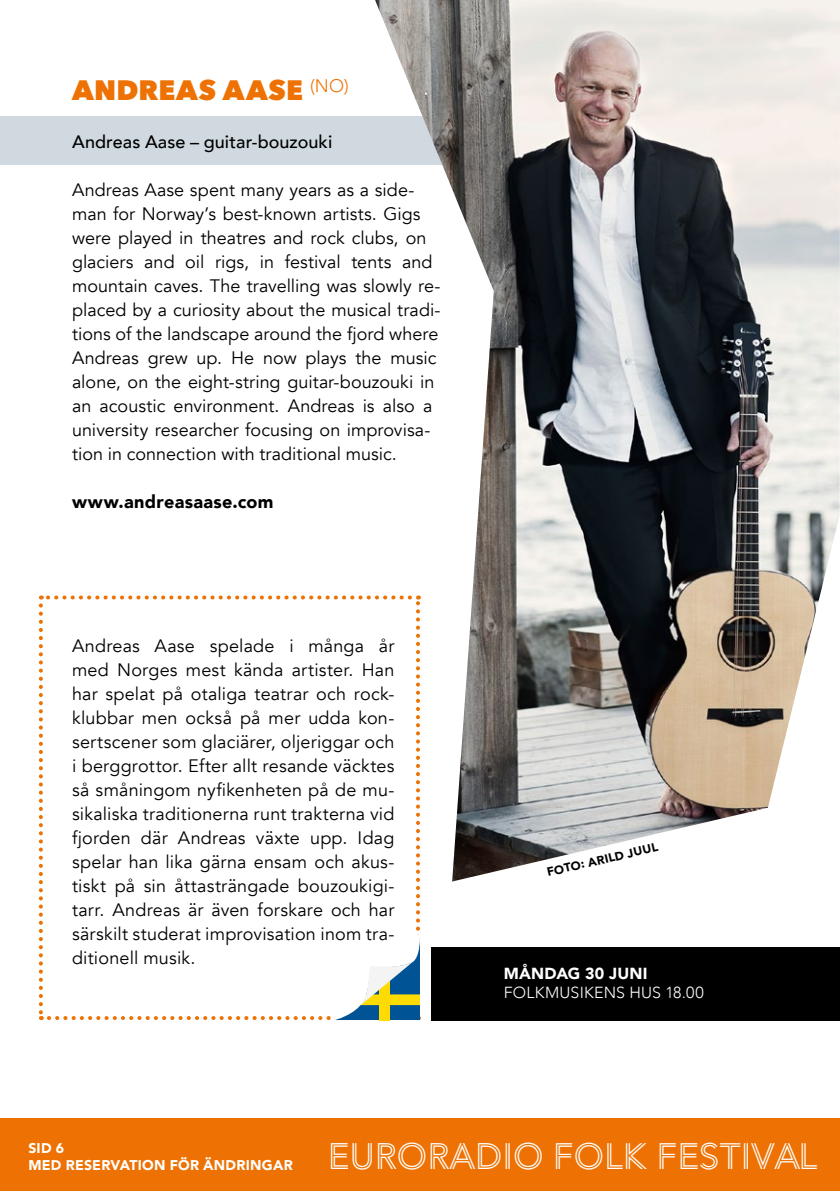
<style>
.page{position:relative;width:840px;height:1191px;background:#fff}
.page>*{position:absolute;margin:0;border:0;box-sizing:border-box;transform-origin:0 0}
.t1{font:36.4px "Avenir P2";color:#fff}
.t2{font:800 28px "Avenir Next";letter-spacing:.01em;color:#ee7203}
.t3{font:18px/24px "Avenir";color:#000}
.t4{font:500 18px "Avenir";letter-spacing:.005em;color:#000}
.t5{font:900 18px "Avenir";letter-spacing:.02em;color:#000}
.t6{font:300 16px "Avenir";letter-spacing:.015em;color:#fff}
.t7{font:900 16px "Avenir";letter-spacing:.015em;color:#fff}
.t8{font:900 14px/16.8px "Avenir LT Pro";letter-spacing:.02em;color:#fff}
.t9{font:900 12px "Avenir";color:#000}
.s1{font-size:36.6px}
</style>
<div class="page">
<div style="left:0;top:1119px;width:839px;height:72px;background:#ee7203"></div>
<svg style="left:39px;top:595px;width:381px;height:426px"></svg>
<div style="left:0;top:116px;width:595px;height:49px;background:#cfd9df"></div>
<img style="left:375px;top:0;width:464px;height:881px">
<div style="left:431px;top:947px;width:408px;height:74px;background:#000"></div>
<h2 class="t2" style="left:72px;top:73px;width:278px">ANDREAS AASE <sup>(NO)</sup></h2>
<p class="t4" style="left:72px;top:126px;width:262px">Andreas Aase – guitar-bouzouki</p>
<p class="t3" style="left:72px;top:178px;width:369px">Andreas Aase spent many years as a side&shy;man for Norway’s best-known artists. Gigs were played in theatres and rock clubs, on glaciers and oil rigs, in festival tents and mountain caves. The travelling was slowly re&shy;placed by a curiosity about the musical tradi&shy;tions of the landscape around the fjord where Andreas grew up. He now plays the music alone, on the eight-string guitar-bouzouki in an acoustic environment. Andreas is also a university researcher focusing on improvisa&shy;tion in connection with traditional music.</p>
<p class="t5" style="left:72px;top:486px;width:203px">www.andreasaase.com</p>
<p class="t3" style="left:72px;top:634px;width:324px;text-align:justify">Andreas Aase spelade i många år med Norges mest kända artister. Han har spelat på otaliga teatrar och rock&shy;klubbar men också på mer udda kon&shy;sertscener som glaciärer, oljeriggar och i berggrottor. Efter allt resande väcktes så småningom nyfikenheten på de mu&shy;sikaliska traditionerna runt trakterna vid fjorden där Andreas växte upp. Idag spelar han lika gärna ensam och akus&shy;tiskt på sin åttasträngade bouzoukigi&shy;tarr. Andreas är även forskare och har särskilt studerat improvisation inom tra&shy;ditionell musik.</p>
<p class="t9" style="left:544px;top:862px;width:115px;rotate:-13deg">FOTO: ARILD JUUL</p>
<p class="t7" style="left:503px;top:960px;width:145px">MÅNDAG 30 JUNI</p>
<p class="t6" style="left:503px;top:983px;width:201px">FOLKMUSIKENS HUS 18.00</p>
<p class="t8" style="left:28px;top:1139px;width:266px">SID 6<br>MED RESERVATION FÖR ÄNDRINGAR</p>
<h1 class="t1" style="left:327px;top:1134px;width:491px"><span class="s1">EURORADIO</span> FOLK FESTIVAL</h1>
</div>
